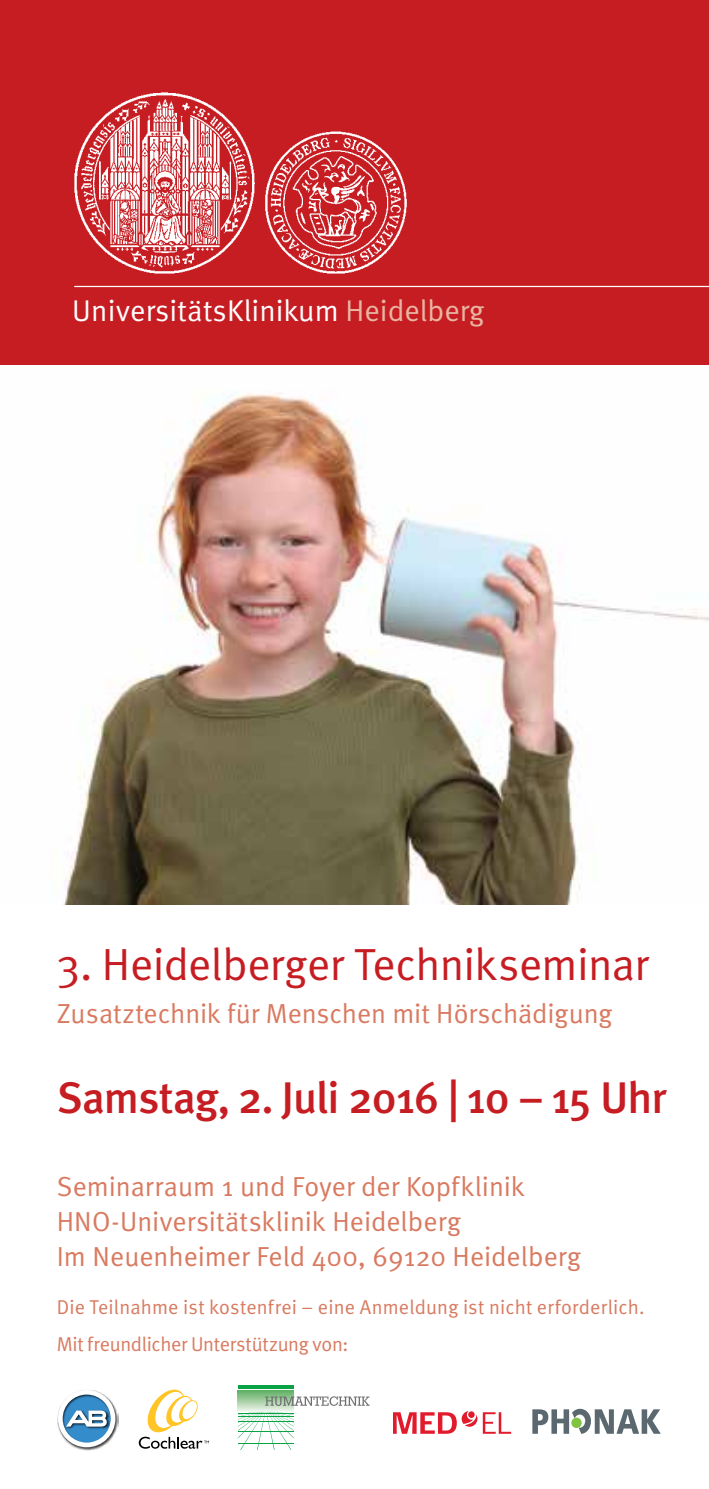
<style>
.page{position:relative;width:709px;height:1489px;background:#fff}
.page>*{position:absolute;margin:0;border:0;box-sizing:border-box;transform-origin:0 0}
.t1{font:45px "Meta Normal";letter-spacing:-.01em;color:#c61d23}
.t2{font:500 44.25px "Meta";letter-spacing:-.02em;color:#c61d23}
.t3{font:30px "Meta Normal";color:#fff}
.t4{font:27.5px/35px "Meta Normal";color:#d97a60}
.t5{font:20px/37.5px "Meta Normal";letter-spacing:.005em;color:#d97a60}
.s1{color:#e9b5a2}
</style>
<div class="page">
<div style="left:0;top:0;width:709px;height:850px;background:#c61d23"></div>
<hr style="left:74px;top:286px;width:635px;height:1px;background:#fff">
<img style="left:74px;top:92px;width:333px;height:182px">
<img style="left:0;top:365px;width:709px;height:539px">
<svg style="left:139px;top:1389px;width:70px;height:59px"></svg>
<img style="left:57px;top:1407px;width:62px;height:42px">
<svg style="left:58px;top:1390px;width:57px;height:57px"></svg>
<svg style="left:238px;top:1385px;width:56px;height:3px"></svg>
<svg style="left:238px;top:1390px;width:56px;height:21px"></svg>
<svg style="left:265px;top:1396px;width:105px;height:9px"></svg>
<svg style="left:238px;top:1411px;width:56px;height:38px"></svg>
<svg style="left:532px;top:1408px;width:128px;height:25px"></svg>
<svg style="left:483px;top:1412px;width:28px;height:21px"></svg>
<svg style="left:393px;top:1411px;width:84px;height:22px"></svg>
<p class="t3" style="left:72px;top:293px;width:413px">UniversitätsKlinikum <span class="s1">Heidelberg</span></p>
<h1 class="t1" style="left:57px;top:938px;width:593px">3. Heidelberger Technikseminar</h1>
<p class="t4" style="left:57px;top:995px;width:557px">Zusatztechnik für Menschen mit Hörschädigung</p>
<h2 class="t2" style="left:57px;top:1071px;width:611px">Samstag, 2. Juli 2016 | 10 – 15 Uhr</h2>
<p class="t4" style="left:57px;top:1168px;width:526px">Seminarraum 1 und Foyer der Kopfklinik<br>HNO-Universitätsklinik Heidelberg<br>Im Neuenheimer Feld 400, 69120 Heidelberg</p>
<p class="t5" style="left:57px;top:1287px;width:589px">Die Teilnahme ist kostenfrei – eine Anmeldung ist nicht erforderlich.<br>Mit freundlicher Unterstützung von:</p>
</div>
